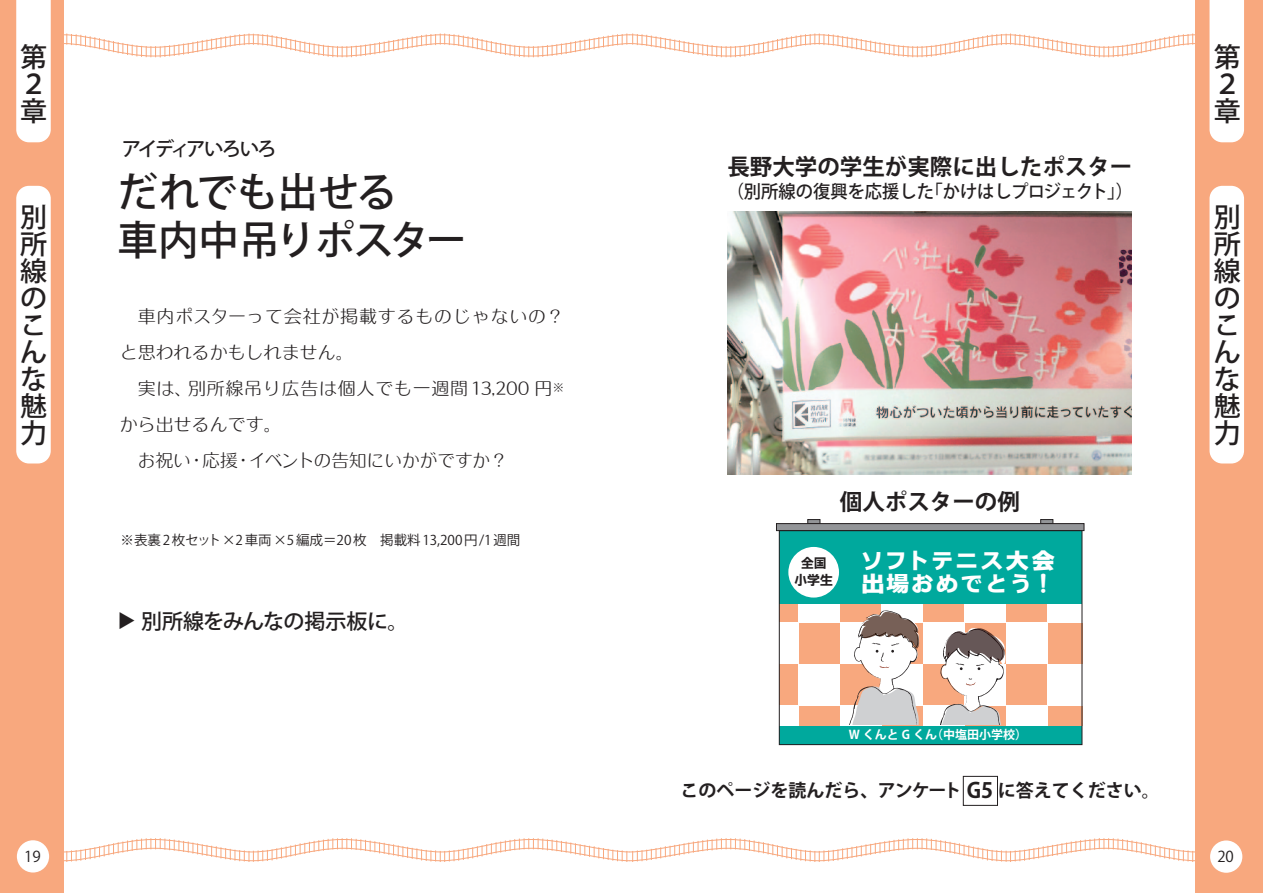
<style>
.page{position:relative;width:1263px;height:893px;background:#fff}
.page>*{position:absolute;margin:0;border:0;box-sizing:border-box;transform-origin:0 0}
.t1{font:500 40.5px/48px "Koz Go Pr 6 N";letter-spacing:-.015em;color:#231f20}
.t2{font:500 27px/27px "Koz Go Pr 6 N";color:#231f20}
.t3{font:700 22.5px "Koz Go Pr 6 N";color:#231f20}
.t4{font:22.5px/22.5px "C4 Beogo Nexus H 04";letter-spacing:.095em;color:#fff}
.t5{font:500 21px "Koz Go Pr 6 N";letter-spacing:-.02em;color:#231f20}
.t6{font:500 19.5px "Koz Go Pr 6 N";letter-spacing:-.12em;color:#231f20}
.t7{font:18px "Seibi Ai M";color:#231f20}
.t8{font:18px "Seibi Ai M";letter-spacing:.04em;color:#231f20}
.t9{font:700 18px "Koz Go Pr 6 N";color:#231f20}
.t10{font:500 18px "Koz Go Pr 6 N";color:#231f20;scale:.96 1}
.t11{font:18px "Seibi Ai M";letter-spacing:.045em;color:#231f20}
.t12{font:15px "Koz Go Pr 6 N";color:#231f20}
.t13{font:13.5px "Koz Go Pr 6 N";color:#231f20}
.t14{font:13.5px/16.5px "Seibi Isarago B";color:#231f20;text-align:center}
.t15{font:700 12px "Koz Go Pr 6 N";color:#fff}
.s1{font-size:21px}
</style>
<div class="page">
<div style="left:1195px;top:0;width:68px;height:893px;background:#f8a87e"></div>
<div style="left:0;top:0;width:64px;height:893px;background:#f8a87e"></div>
<svg style="left:64px;top:34px;width:1131px;height:23px"></svg>
<svg style="left:64px;top:838px;width:1131px;height:24px"></svg>
<div style="left:1209px;top:0;width:35px;height:142px;background:#fff"></div>
<div style="left:16px;top:0;width:35px;height:142px;background:#fff"></div>
<div style="left:1209px;top:186px;width:35px;height:277px;background:#fff;border-radius:13px"></div>
<div style="left:16px;top:186px;width:35px;height:277px;background:#fff;border-radius:13px"></div>
<div style="left:17px;top:840px;width:32px;height:32px;background:#fff;border-radius:50%"></div>
<div style="left:1210px;top:840px;width:32px;height:33px;background:#fff;border-radius:50%"></div>
<div style="left:779px;top:531px;width:303px;height:214px;background:#00a99d"></div>
<div style="left:788px;top:547px;width:51px;height:51px;background:#fff;border-radius:50%"></div>
<svg style="left:807px;top:519px;width:13px;height:4px"></svg>
<svg style="left:1040px;top:519px;width:13px;height:4px"></svg>
<div style="left:776px;top:523px;width:308px;height:8px;background:#939598;border:1px solid #231f20"></div>
<div style="left:963px;top:776px;width:35px;height:30px;border:1px solid #231f20"></div>
<svg style="left:781px;top:604px;width:299px;height:121px;background:#fbd5c1"></svg>
<svg style="left:935px;top:628px;width:71px;height:97px;background:#d3c3bd"></svg>
<svg style="left:849px;top:610px;width:71px;height:115px;background:#d7c8c1"></svg>
<div style="left:779px;top:530px;width:303px;height:215px;border:1px solid #231f20"></div>
<img style="left:727px;top:211px;width:404px;height:263px">
<p class="t2" style="left:20px;top:44px;width:28px">第<br>２章</p>
<p class="t2" style="left:1214px;top:44px;width:28px">第<br>２章</p>
<p class="t6" style="left:122px;top:138px;width:156px">アイディアいろいろ</p>
<p class="t3" style="left:727px;top:154px;width:407px">長野大学の学生が実際に出したポスター</p>
<p class="t10" style="left:727px;top:182px;width:425px">（別所線の復興を応援した「かけはしプロジェクト」）</p>
<p class="t1" style="left:118px;top:169px;width:351px">だれでも出せる<br>車内中吊りポスター</p>
<p class="t2" style="left:20px;top:204px;width:28px">別所線のこんな魅力</p>
<p class="t2" style="left:1214px;top:204px;width:28px">別所線のこんな魅力</p>
<p class="t11" style="left:120px;top:308px;width:446px">　車内ポスターって会社が掲載するものじゃないの？</p>
<p class="t7" style="left:120px;top:344px;width:236px">と思われるかもしれません。</p>
<p class="t8" style="left:120px;top:380px;width:446px">　実は、別所線吊り広告は個人でも一週間 13,200 円<sup>※</sup></p>
<p class="t7" style="left:120px;top:416px;width:163px">から出せるんです。</p>
<p class="t7" style="left:138px;top:452px;width:372px">お祝い・応援・イベントの告知にいかがですか？</p>
<p class="t13" style="left:121px;top:532px;width:401px">※表裏 2 枚セット×2 車両 ×5 編成＝20 枚　掲載料 13,200円/1 週間</p>
<p class="t5" style="left:141px;top:609px;width:269px">別所線をみんなの掲示板に。</p>
<p class="t3" style="left:840px;top:490px;width:181px">個人ポスターの例</p>
<p class="t14" style="left:794px;top:555px;width:41px">全国小学生</p>
<p class="t4" style="left:861px;top:549px;width:195px">ソフトテニス大会出場おめでとう！</p>
<p class="t15" style="left:849px;top:728px;width:180px">W くんと G くん（中塩田小学校）</p>
<p class="t9" style="left:680px;top:780px;width:481px">このページを読んだら、アンケート <span class="s1">G5</span> に答えてください。</p>
<p class="t12" style="left:24px;top:848px;width:18px">19</p>
<p class="t12" style="left:1217px;top:848px;width:18px">20</p>
</div>
